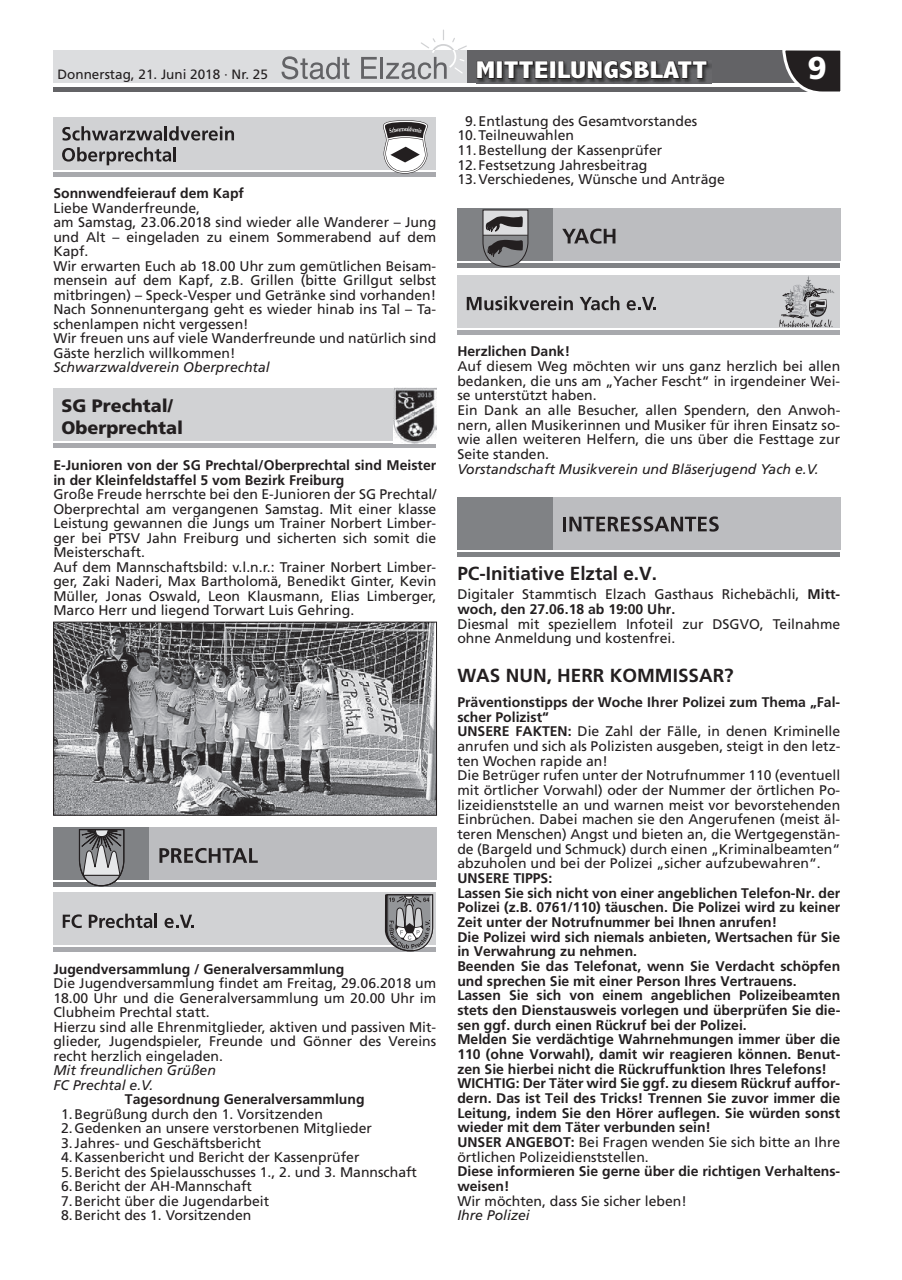
<style>
.page{position:relative;width:902px;height:1280px;background:#fff}
.page>*{position:absolute;margin:0;border:0;box-sizing:border-box;transform-origin:0 0}
.t1{font:900 31.5px "Frutiger";color:#fff}
.t2{font:800 condensed 24.45px "Abadi";letter-spacing:.01em;color:#fff;scale:1.26 1}
.t3{font:700 18.9px "Frutiger";color:#231f20}
.t4{font:900 18px/21.6px "Frutiger";color:#231f20}
.t5{font:13.95px/14.5px "Frutiger";color:#231f20}
.t6{font:700 13.95px/14.7px "Frutiger";color:#231f20}
.t7{font:italic 13.95px/14.5px "Frutiger";color:#231f20}
.t8{font:13.5px "Frutiger";color:#231f20}
.s1{font-weight:700}
.s2{font-weight:400}
</style>
<div class="page">
<div style="left:53px;top:51px;width:787px;height:32px;background:#dcdddf"></div>
<div style="left:467px;top:51px;width:361px;height:32px;background:#636366"></div>
<hr style="left:53px;top:87px;width:787px;height:4px;background:#636366">
<svg style="left:780px;top:50px;width:61px;height:42px"></svg>
<svg style="left:281px;top:56px;width:68px;height:23px"></svg>
<svg style="left:361px;top:57px;width:16px;height:22px"></svg>
<hr style="left:380px;top:57px;width:3px;height:22px;background:#636366">
<svg style="left:386px;top:29px;width:81px;height:50px"></svg>
<img style="left:478px;top:63px;width:233px;height:19px">
<svg style="left:476px;top:60px;width:232px;height:20px"></svg>
<div style="left:53px;top:117px;width:17px;height:53px;background:#d1d2d4"></div>
<div style="left:69px;top:117px;width:367px;height:53px;background:#d1d2d4"></div>
<hr style="left:53px;top:172px;width:383px;height:4px;background:#a8a9ad">
<svg style="left:62px;top:126px;width:100px;height:15px"></svg>
<hr style="left:164px;top:126px;width:3px;height:14px;background:#231f20">
<svg style="left:169px;top:126px;width:65px;height:15px"></svg>
<svg style="left:62px;top:147px;width:114px;height:18px"></svg>
<svg style="left:383px;top:120px;width:45px;height:54px"></svg>
<div style="left:53px;top:389px;width:17px;height:52px;background:#d1d2d4"></div>
<div style="left:69px;top:389px;width:326px;height:52px;background:#d1d2d4"></div>
<hr style="left:53px;top:444px;width:383px;height:4px;background:#a8a9ad">
<img style="left:393px;top:388px;width:43px;height:55px">
<img style="left:55px;top:624px;width:379px;height:189px">
<div style="left:53px;top:622px;width:383px;height:193px;border:1px solid #231f20"></div>
<div style="left:53px;top:828px;width:96px;height:52px;background:#808285"></div>
<div style="left:149px;top:828px;width:287px;height:52px;background:#bcbdc0"></div>
<hr style="left:53px;top:883px;width:383px;height:4px;background:#808285">
<svg style="left:159px;top:848px;width:99px;height:15px"></svg>
<svg style="left:69px;top:829px;width:66px;height:58px"></svg>
<div style="left:53px;top:893px;width:17px;height:52px;background:#d1d2d4"></div>
<div style="left:69px;top:893px;width:367px;height:52px;background:#d1d2d4"></div>
<hr style="left:53px;top:948px;width:383px;height:4px;background:#a8a9ad">
<svg style="left:63px;top:914px;width:19px;height:14px"></svg>
<svg style="left:89px;top:914px;width:68px;height:14px"></svg>
<svg style="left:164px;top:915px;width:30px;height:13px"></svg>
<svg style="left:385px;top:894px;width:48px;height:57px"></svg>
<div style="left:457px;top:208px;width:96px;height:53px;background:#808285"></div>
<div style="left:553px;top:208px;width:287px;height:53px;background:#bcbdc0"></div>
<hr style="left:457px;top:263px;width:383px;height:4px;background:#808285">
<svg style="left:562px;top:229px;width:53px;height:15px"></svg>
<svg style="left:482px;top:209px;width:47px;height:58px"></svg>
<hr style="left:483px;top:235px;width:45px;height:1px;background:#231f20">
<div style="left:457px;top:275px;width:16px;height:52px;background:#d1d2d4"></div>
<div style="left:473px;top:275px;width:367px;height:52px;background:#d1d2d4"></div>
<hr style="left:457px;top:330px;width:383px;height:4px;background:#a8a9ad">
<svg style="left:466px;top:296px;width:107px;height:14px"></svg>
<svg style="left:579px;top:296px;width:40px;height:14px"></svg>
<svg style="left:626px;top:297px;width:30px;height:13px"></svg>
<svg style="left:779px;top:276px;width:55px;height:51px"></svg>
<div style="left:457px;top:498px;width:96px;height:52px;background:#808285"></div>
<div style="left:553px;top:498px;width:287px;height:52px;background:#bcbdc0"></div>
<hr style="left:457px;top:553px;width:383px;height:4px;background:#808285">
<hr style="left:563px;top:517px;width:3px;height:14px;background:#231f20">
<svg style="left:569px;top:516px;width:149px;height:16px"></svg>
<p class="t8" style="left:57px;top:66px;width:212px">Donnerstag, 21. Juni 2018 · Nr. 25</p>
<h2 class="t2" style="left:476px;top:57px;width:185px">MITTEILUNGSBLATT</h2>
<h1 class="t1" style="left:807px;top:49px;width:21px">9</h1>
<p class="t6" style="left:53px;top:186px;width:192px">Sonnwendfeierauf dem Kapf</p>
<p class="t5" style="left:53px;top:201px;width:384px">Liebe Wanderfreunde,<br>am Samstag, 23.06.2018 sind wieder alle Wanderer – Jung und Alt – eingeladen zu einem Sommerabend auf dem Kapf.<br>Wir erwarten Euch ab 18.00 Uhr zum gemütlichen Beisam&shy;mensein auf dem Kapf, z.B. Grillen (bitte Grillgut selbst mitbringen) – Speck-Vesper und Getränke sind vorhanden!<br>Nach Sonnenuntergang geht es wieder hinab ins Tal – Ta&shy;schenlampen nicht vergessen!<br>Wir freuen uns auf viele Wanderfreunde und natürlich sind Gäste herzlich willkommen!</p>
<p class="t7" style="left:53px;top:360px;width:218px">Schwarzwaldverein Oberprechtal</p>
<p class="t4" style="left:61px;top:395px;width:123px">SG Prechtal/<br>Oberprechtal</p>
<p class="t6" style="left:53px;top:458px;width:384px">E-Junioren von der SG Prechtal/Oberprechtal sind Meister in der Kleinfeldstaffel 5 vom Bezirk Freiburg</p>
<p class="t5" style="left:53px;top:487px;width:384px">Große Freude herrschte bei den E-Junioren der SG Prechtal/ Oberprechtal am vergangenen Samstag. Mit einer klasse Leistung gewannen die Jungs um Trainer Norbert Limber&shy;ger bei PTSV Jahn Freiburg und sicherten sich somit die Meisterschaft.<br>Auf dem Mannschaftsbild: v.l.n.r.: Trainer Norbert Limber&shy;ger, Zaki Naderi, Max Bartholomä, Benedikt Ginter, Kevin Müller, Jonas Oswald, Leon Klausmann, Elias Limberger, Marco Herr und liegend Torwart Luis Gehring.</p>
<p class="t6" style="left:53px;top:962px;width:292px">Jugendversammlung / Generalversammlung</p>
<p class="t5" style="left:53px;top:976px;width:384px">Die Jugendversammlung findet am Freitag, 29.06.2018 um 18.00 Uhr und die Generalversammlung um 20.00 Uhr im Clubheim Prechtal statt.<br>Hierzu sind alle Ehrenmitglieder, aktiven und passiven Mit&shy;glieder, Jugendspieler, Freunde und Gönner des Vereins recht herzlich eingeladen.</p>
<p class="t7" style="left:53px;top:1063px;width:164px">Mit freundlichen Grüßen<br>FC Prechtal e.V.</p>
<p class="t6" style="left:125px;top:1092px;width:241px">Tagesordnung Generalversammlung</p>
<p class="t5" style="left:61px;top:1107px;width:263px">1. Begrüßung durch den 1. Vorsitzenden</p>
<p class="t5" style="left:61px;top:1121px;width:312px">2. Gedenken an unsere verstorbenen Mitglieder</p>
<p class="t5" style="left:61px;top:1136px;width:202px">3. Jahres- und Geschäftsbericht</p>
<p class="t5" style="left:61px;top:1150px;width:300px">4. Kassenbericht und Bericht der Kassenprüfer</p>
<p class="t5" style="left:61px;top:1165px;width:357px">5. Bericht des Spielausschusses 1., 2. und 3. Mannschaft</p>
<p class="t5" style="left:61px;top:1179px;width:192px">6. Bericht der AH-Mannschaft</p>
<p class="t5" style="left:61px;top:1194px;width:209px">7. Bericht über die Jugendarbeit</p>
<p class="t5" style="left:61px;top:1208px;width:192px">8. Bericht des 1. Vorsitzenden</p>
<p class="t5" style="left:465px;top:113px;width:234px">9. Entlastung des Gesamtvorstandes</p>
<p class="t5" style="left:457px;top:128px;width:118px">10. Teilneuwahlen</p>
<p class="t5" style="left:457px;top:143px;width:206px">11. Bestellung der Kassenprüfer</p>
<p class="t5" style="left:457px;top:157px;width:192px">12. Festsetzung Jahresbeitrag</p>
<p class="t5" style="left:457px;top:172px;width:269px">13. Verschiedenes, Wünsche und Anträge</p>
<p class="t6" style="left:457px;top:344px;width:114px">Herzlichen Dank!</p>
<p class="t5" style="left:457px;top:359px;width:384px">Auf diesem Weg möchten wir uns ganz herzlich bei allen bedanken, die uns am „Yacher Fescht“ in irgendeiner Wei&shy;se unterstützt haben.<br>Ein Dank an alle Besucher, allen Spendern, den Anwoh&shy;nern, allen Musikerinnen und Musiker für ihren Einsatz so&shy;wie allen weiteren Helfern, die uns über die Festtage zur Seite standen.</p>
<p class="t7" style="left:457px;top:462px;width:363px">Vorstandschaft Musikverein und Bläserjugend Yach e.V.</p>
<h3 class="t3" style="left:457px;top:563px;width:201px">PC-Initiative Elztal e.V.</h3>
<p class="t5" style="left:457px;top:587px;width:384px">Digitaler Stammtisch Elzach Gasthaus Richebächli, <span class="s1">Mitt&shy;woch, den 27.06.18 ab 19:00 Uhr.</span></p>
<p class="t5" style="left:457px;top:616px;width:384px">Diesmal mit speziellem Infoteil zur DSGVO, Teilnahme ohne Anmeldung und kostenfrei.</p>
<h3 class="t3" style="left:457px;top:664px;width:278px">WAS NUN, HERR KOMMISSAR?</h3>
<p class="t5" style="left:457px;top:695px;width:384px"><span class="s1">Präventionstipps der Woche Ihrer Polizei zum Thema „Fal&shy;scher Polizist“<br>UNSERE FAKTEN:</span> Die Zahl der Fälle, in denen Kriminelle anrufen und sich als Polizisten ausgeben, steigt in den letz&shy;ten Wochen rapide an!<br>Die Betrüger rufen unter der Notrufnummer 110 (eventuell mit örtlicher Vorwahl) oder der Nummer der örtlichen Po&shy;lizeidienststelle an und warnen meist vor bevorstehenden Einbrüchen. Dabei machen sie den Angerufenen (meist äl&shy;teren Menschen) Angst und bieten an, die Wertgegenstän&shy;de (Bargeld und Schmuck) durch einen „Kriminalbeamten“ abzuholen und bei der Polizei „sicher aufzubewahren“.</p>
<p class="t6" style="left:457px;top:871px;width:384px">UNSERE TIPPS:<br>Lassen Sie sich nicht von einer angeblichen Telefon-Nr. der Polizei (z.B. 0761/110) täuschen. Die Polizei wird zu keiner Zeit unter der Notrufnummer bei Ihnen anrufen!<br>Die Polizei wird sich niemals anbieten, Wertsachen für Sie in Verwahrung zu nehmen.<br>Beenden Sie das Telefonat, wenn Sie Verdacht schöpfen und sprechen Sie mit einer Person Ihres Vertrauens.<br>Lassen Sie sich von einem angeblichen Polizeibeamten stets den Dienstausweis vorlegen und überprüfen Sie die&shy;sen ggf. durch einen Rückruf bei der Polizei.<br>Melden Sie verdächtige Wahrnehmungen immer über die 110 (ohne Vorwahl), damit wir reagieren können. Benut&shy;zen Sie hierbei nicht die Rückruffunktion Ihres Telefons!<br>WICHTIG: Der Täter wird Sie ggf. zu diesem Rückruf auffor&shy;dern. Das ist Teil des Tricks! Trennen Sie zuvor immer die Leitung, indem Sie den Hörer auflegen. Sie würden sonst wieder mit dem Täter verbunden sein!<br>UNSER ANGEBOT: <span class="s2">Bei Fragen wenden Sie sich bitte an Ihre örtlichen Polizeidienststellen.</span></p>
<p class="t6" style="left:457px;top:1164px;width:384px">Diese informieren Sie gerne über die richtigen Verhaltens&shy;weisen!</p>
<p class="t5" style="left:457px;top:1193px;width:231px">Wir möchten, dass Sie sicher leben!</p>
<p class="t7" style="left:457px;top:1208px;width:74px">Ihre Polizei</p>
</div>
